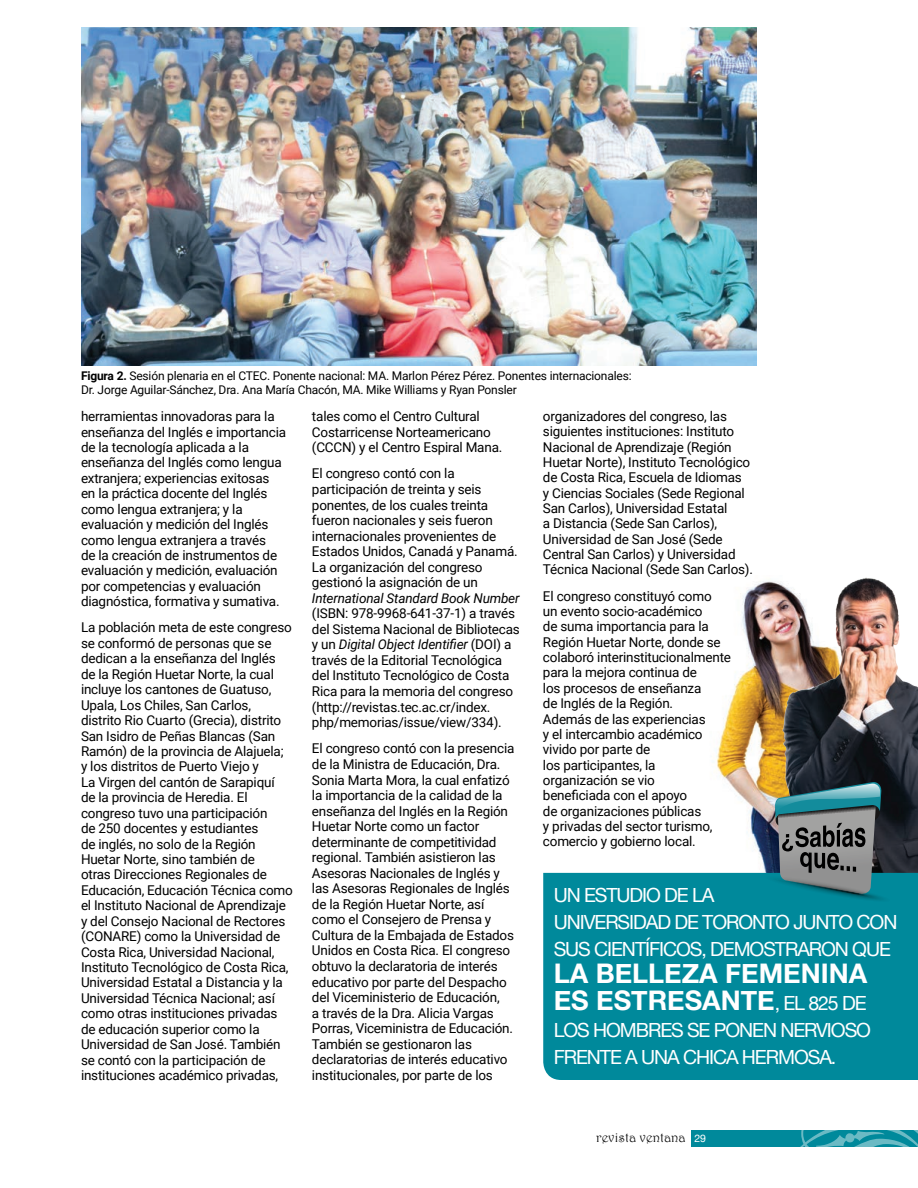
<style>
.page{position:relative;width:918px;height:1188px;background:#fff}
.page>*{position:absolute;margin:0;border:0;box-sizing:border-box;transform-origin:0 0}
.t1{font:700 27px/27px "Helvetica Neue";color:#fff}
.t2{font:19.5px/27px "Helvetica Neue";letter-spacing:-.055em;color:#fff}
.t3{font:13.5px/15.5px "Roboto";letter-spacing:-.015em;color:#000}
.t4{font:italic 13.5px "Roboto";letter-spacing:-.015em;color:#000}
.t5{font:13.5px "Harrington";color:#000}
.t6{font:12px/13.5px "Roboto";letter-spacing:-.015em;color:#000}
.s1{font-weight:700}
.s2{font-style:italic}
.s3{font-weight:400;font-size:19.5px}
.s4{font-family:"Helvetica Neue";font-size:10.5px;color:#fff}
</style>
<div class="page">
<div style="left:691px;top:1130px;width:227px;height:17px;background:#00899b"></div>
<svg style="left:800px;top:1130px;width:118px;height:17px"></svg>
<img style="left:687px;top:581px;width:91px;height:292px">
<img style="left:778px;top:577px;width:140px;height:296px">
<div style="left:543px;top:873px;width:375px;height:207px;background:#00899b"></div>
<svg style="left:766px;top:781px;width:124px;height:121px;background:#527377"></svg>
<img style="left:81px;top:28px;width:676px;height:337px">
<p class="t6" style="left:81px;top:369px;width:552px"><span class="s1">Figura 2.</span> Sesión plenaria en el CTEC. Ponente nacional: MA. Marlon Pérez Pérez. Ponentes internacionales:<br>Dr. Jorge Aguilar-Sánchez, Dra. Ana María Chacón, MA. Mike Williams y Ryan Ponsler</p>
<p class="t3" style="left:81px;top:408px;width:207px">herramientas innovadoras para la enseñanza del Inglés e importancia de la tecnología aplicada a la enseñanza del Inglés como lengua extranjera; experiencias exitosas en la práctica docente del Inglés como lengua extranjera; y la evaluación y medición del Inglés como lengua extranjera a través<br>de la creación de instrumentos de evaluación y medición, evaluación por competencias y evaluación diagnóstica, formativa y sumativa.</p>
<p class="t3" style="left:81px;top:619px;width:213px">La población meta de este congreso se conformó de personas que se dedican a la enseñanza del Inglés de la Región Huetar Norte, la cual incluye los cantones de Guatuso, Upala, Los Chiles, San Carlos, distrito Rio Cuarto (Grecia), distrito San Isidro de Peñas Blancas (San Ramón) de la provincia de Alajuela; y los distritos de Puerto Viejo y<br>La Virgen del cantón de Sarapiquí<br>de la provincia de Heredia. El congreso tuvo una participación<br>de 250 docentes y estudiantes<br>de inglés, no solo de la Región Huetar Norte, sino también de<br>otras Direcciones Regionales de Educación, Educación Técnica como el Instituto Nacional de Aprendizaje y del Consejo Nacional de Rectores (CONARE) como la Universidad de Costa Rica, Universidad Nacional, Instituto Tecnológico de Costa Rica, Universidad Estatal a Distancia y la Universidad Técnica Nacional; así como otras instituciones privadas de educación superior como la Universidad de San José. También se contó con la participación de instituciones académico privadas,</p>
<p class="t3" style="left:312px;top:408px;width:192px">tales como el Centro Cultural<br>Costarricense Norteamericano (CCCN) y el Centro Espiral Mana.</p>
<p class="t3" style="left:312px;top:465px;width:207px">El congreso contó con la participación de treinta y seis ponentes, de los cuales treinta fueron nacionales y seis fueron internacionales provenientes de<br>Estados Unidos, Canadá y Panamá.<br>La organización del congreso gestionó la asignación de un</p>
<p class="t4" style="left:312px;top:589px;width:209px">International Standard Book Number</p>
<p class="t3" style="left:312px;top:605px;width:209px">(ISBN: 978-9968-641-37-1) a través del Sistema Nacional de Bibliotecas y un <span class="s2">Digital Object Identifier</span> (DOI) a través de la Editorial Tecnológica del Instituto Tecnológico de Costa Rica para la memoria del congreso (http://revistas.tec.ac.cr/index. php/memorias/issue/view/334).</p>
<p class="t3" style="left:312px;top:740px;width:204px">El congreso contó con la presencia de la Ministra de Educación, Dra.<br>Sonia Marta Mora, la cual enfatizó la importancia de la calidad de la enseñanza del Inglés en la Región<br>Huetar Norte como un factor determinante de competitividad regional. También asistieron las<br>Asesoras Nacionales de Inglés y las Asesoras Regionales de Inglés de la Región Huetar Norte, así como el Consejero de Prensa y<br>Cultura de la Embajada de Estados<br>Unidos en Costa Rica. El congreso obtuvo la declaratoria de interés educativo por parte del Despacho del Viceministerio de Educación,<br>a través de la Dra. Alicia Vargas<br>Porras, Viceministra de Educación.<br>También se gestionaron las declaratorias de interés educativo institucionales, por parte de los</p>
<p class="t3" style="left:543px;top:408px;width:212px">organizadores del congreso, las siguientes instituciones: Instituto Nacional de Aprendizaje (Región Huetar Norte), Instituto Tecnológico de Costa Rica, Escuela de Idiomas<br>y Ciencias Sociales (Sede Regional San Carlos), Universidad Estatal<br>a Distancia (Sede San Carlos), Universidad de San José (Sede Central San Carlos) y Universidad Técnica Nacional (Sede San Carlos).</p>
<p class="t3" style="left:543px;top:588px;width:190px">El congreso constituyó como<br>un evento socio-académico<br>de suma importancia para la<br>Región Huetar Norte, donde se colaboró interinstitucionalmente para la mejora continua de<br>los procesos de enseñanza<br>de Inglés de la Región.<br>Además de las experiencias<br>y el intercambio académico vivido por parte de<br>los participantes, la organización se vio<br>beneficiada con el apoyo<br>de organizaciones públicas<br>y privadas del sector turismo, comercio y gobierno local.</p>
<h2 class="t2" style="left:554px;top:883px;width:345px">UN ESTUDIO DE LA<br>UNIVERSIDAD DE TORONTO JUNTO CON<br>SUS CIENTÍFICOS, DEMOSTRARON QUE</h2>
<h1 class="t1" style="left:554px;top:961px;width:315px">LA BELLEZA FEMENINA<br>ES ESTRESANTE<span class="s3">, EL 825 DE</span></h1>
<h2 class="t2" style="left:554px;top:1018px;width:319px">LOS HOMBRES SE PONEN NERVIOSO<br>FRENTE A UNA CHICA HERMOSA.</h2>
<p class="t5" style="left:596px;top:1129px;width:111px">revista ventana <span class="s4">29</span></p>
</div>
